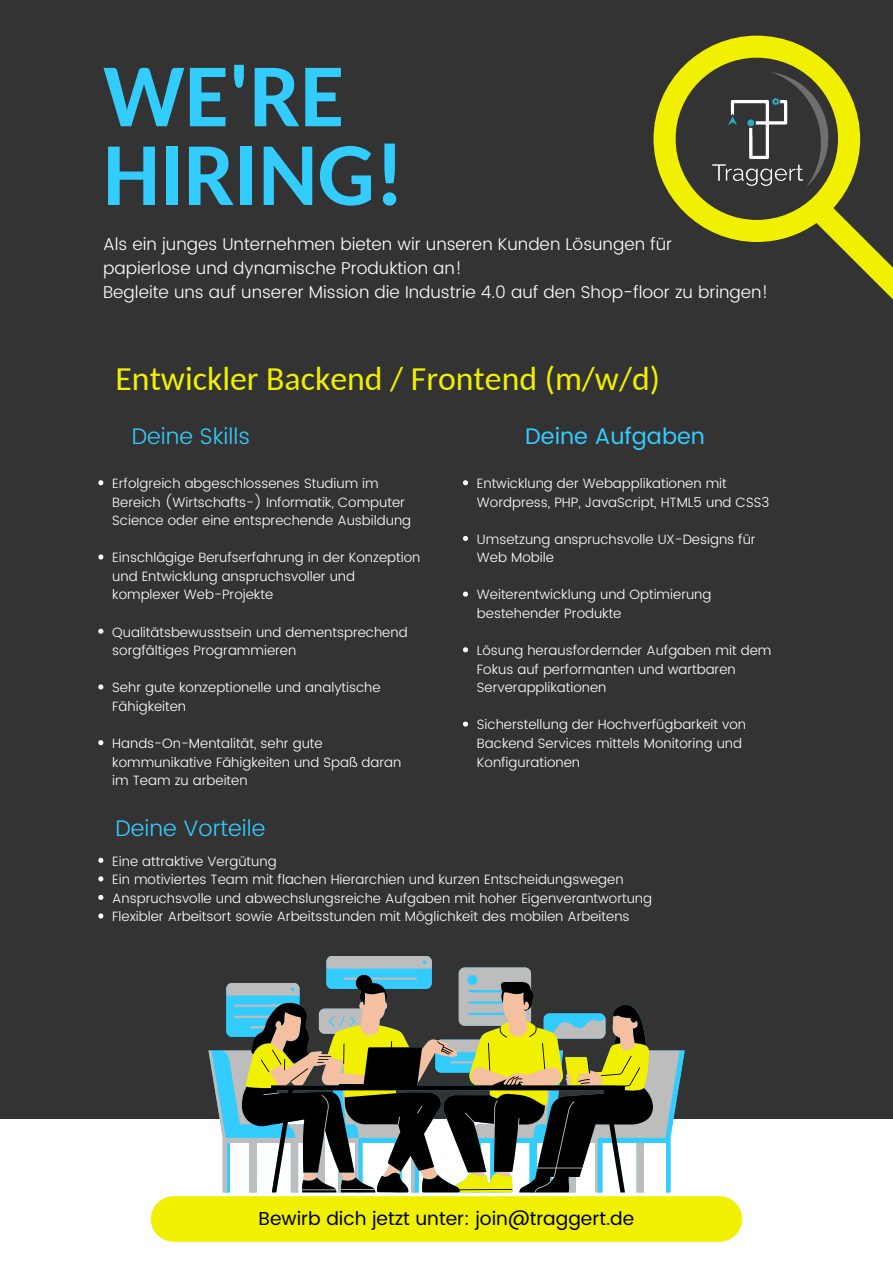
<style>
.page{position:relative;width:893px;height:1263px;background:#fff}
.page>*{position:absolute;margin:0;border:0;box-sizing:border-box;transform-origin:0 0}
.t1{font:700 90px/78.8px "Carlito";color:#3cf}
.t2{font:33.75px "Carlito";color:#f0f000}
.t3{font:300 22.5px "Poppins";color:#3cf}
.t4{font:22.5px "Poppins";color:#3cf}
.t5{font:18.75px "Poppins";color:#000}
.t6{font:300 17.1px/23.6px "Poppins";color:#fff}
.t7{font:300 13.5px/18.6px "Poppins";color:#fff}
</style>
<div class="page">
<div style="left:0;top:0;width:893px;height:1118px;background:#333"></div>
<svg style="left:653px;top:36px;width:240px;height:264px"></svg>
<div style="left:151px;top:1196px;width:591px;height:46px;background:#f0f000;border-radius:23px"></div>
<img style="left:712px;top:96px;width:92px;height:92px">
<svg style="left:98px;top:480px;width:5px;height:5px"></svg>
<svg style="left:98px;top:554px;width:5px;height:5px"></svg>
<svg style="left:98px;top:629px;width:5px;height:5px"></svg>
<svg style="left:98px;top:684px;width:5px;height:5px"></svg>
<svg style="left:98px;top:740px;width:5px;height:5px"></svg>
<svg style="left:208px;top:956px;width:471px;height:236px"></svg>
<svg style="left:269px;top:992px;width:369px;height:49px"></svg>
<svg style="left:356px;top:975px;width:31px;height:30px"></svg>
<svg style="left:612px;top:1004px;width:34px;height:37px"></svg>
<svg style="left:500px;top:982px;width:37px;height:29px"></svg>
<svg style="left:242px;top:1041px;width:411px;height:151px"></svg>
<svg style="left:498px;top:1028px;width:9px;height:9px"></svg>
<svg style="left:529px;top:1027px;width:9px;height:10px"></svg>
<svg style="left:601px;top:1056px;width:30px;height:20px"></svg>
<svg style="left:437px;top:1041px;width:16px;height:13px"></svg>
<svg style="left:578px;top:1057px;width:12px;height:27px"></svg>
<svg style="left:317px;top:1056px;width:14px;height:7px"></svg>
<svg style="left:343px;top:1043px;width:1px;height:21px"></svg>
<svg style="left:251px;top:1002px;width:58px;height:80px;background:#858853"></svg>
<svg style="left:542px;top:1043px;width:3px;height:26px"></svg>
<svg style="left:488px;top:1043px;width:2px;height:27px"></svg>
<svg style="left:263px;top:1090px;width:319px;height:103px"></svg>
<svg style="left:463px;top:480px;width:5px;height:5px"></svg>
<svg style="left:463px;top:536px;width:5px;height:5px"></svg>
<svg style="left:463px;top:592px;width:5px;height:5px"></svg>
<svg style="left:463px;top:647px;width:5px;height:5px"></svg>
<svg style="left:463px;top:721px;width:5px;height:6px"></svg>
<svg style="left:98px;top:858px;width:5px;height:5px"></svg>
<svg style="left:98px;top:876px;width:5px;height:5px"></svg>
<svg style="left:98px;top:895px;width:5px;height:5px"></svg>
<svg style="left:98px;top:913px;width:5px;height:5px"></svg>
<h1 class="t1" style="left:103px;top:64px;width:302px">WE'RE<br>HIRING!</h1>
<p class="t6" style="left:103px;top:233px;width:667px">Als ein junges Unternehmen bieten wir unseren Kunden Lösungen für<br>papierlose und dynamische Produktion an!<br>Begleite uns auf unserer Mission die Industrie 4.0 auf den Shop-floor zu bringen!</p>
<h2 class="t2" style="left:115px;top:365px;width:546px">Entwickler Backend / Frontend (m/w/d)</h2>
<h3 class="t3" style="left:132px;top:423px;width:120px">Deine Skills</h3>
<h3 class="t4" style="left:525px;top:423px;width:181px">Deine Aufgaben</h3>
<p class="t7" style="left:112px;top:474px;width:300px">Erfolgreich abgeschlossenes Studium im<br>Bereich (Wirtschafts-) Informatik, Computer<br>Science oder eine entsprechende Ausbildung</p>
<p class="t7" style="left:112px;top:548px;width:310px">Einschlägige Berufserfahrung in der Konzeption und Entwicklung anspruchsvoller und komplexer Web-Projekte</p>
<p class="t7" style="left:112px;top:623px;width:297px">Qualitätsbewusstsein und dementsprechend sorgfältiges Programmieren</p>
<p class="t7" style="left:112px;top:678px;width:270px">Sehr gute konzeptionelle und analytische<br>Fähigkeiten</p>
<p class="t7" style="left:112px;top:734px;width:291px">Hands-On-Mentalität, sehr gute kommunikative Fähigkeiten und Spaß daran im Team zu arbeiten</p>
<p class="t7" style="left:477px;top:474px;width:294px">Entwicklung der Webapplikationen mit<br>Wordpress, PHP, JavaScript, HTML5 und CSS3</p>
<p class="t7" style="left:477px;top:530px;width:280px">Umsetzung anspruchsvolle UX-Designs für<br>Web Mobile</p>
<p class="t7" style="left:477px;top:585px;width:236px">Weiterentwicklung und Optimierung bestehender Produkte</p>
<p class="t7" style="left:477px;top:641px;width:296px">Lösung herausfordernder Aufgaben mit dem<br>Fokus auf performanten und wartbaren<br>Serverapplikationen</p>
<p class="t7" style="left:477px;top:715px;width:271px">Sicherstellung der Hochverfügbarkeit von<br>Backend Services mittels Monitoring und<br>Konfigurationen</p>
<h3 class="t3" style="left:115px;top:814px;width:151px">Deine Vorteile</h3>
<p class="t7" style="left:112px;top:852px;width:541px">Eine attraktive Vergütung<br>Ein motiviertes Team mit flachen Hierarchien und kurzen Entscheidungswegen Anspruchsvolle und abwechslungsreiche Aufgaben mit hoher Eigenverantwortung Flexibler Arbeitsort sowie Arbeitsstunden mit Möglichkeit des mobilen Arbeitens</p>
<h3 class="t5" style="left:259px;top:1207px;width:377px">Bewirb dich jetzt unter: join@traggert.de</h3>
</div>
